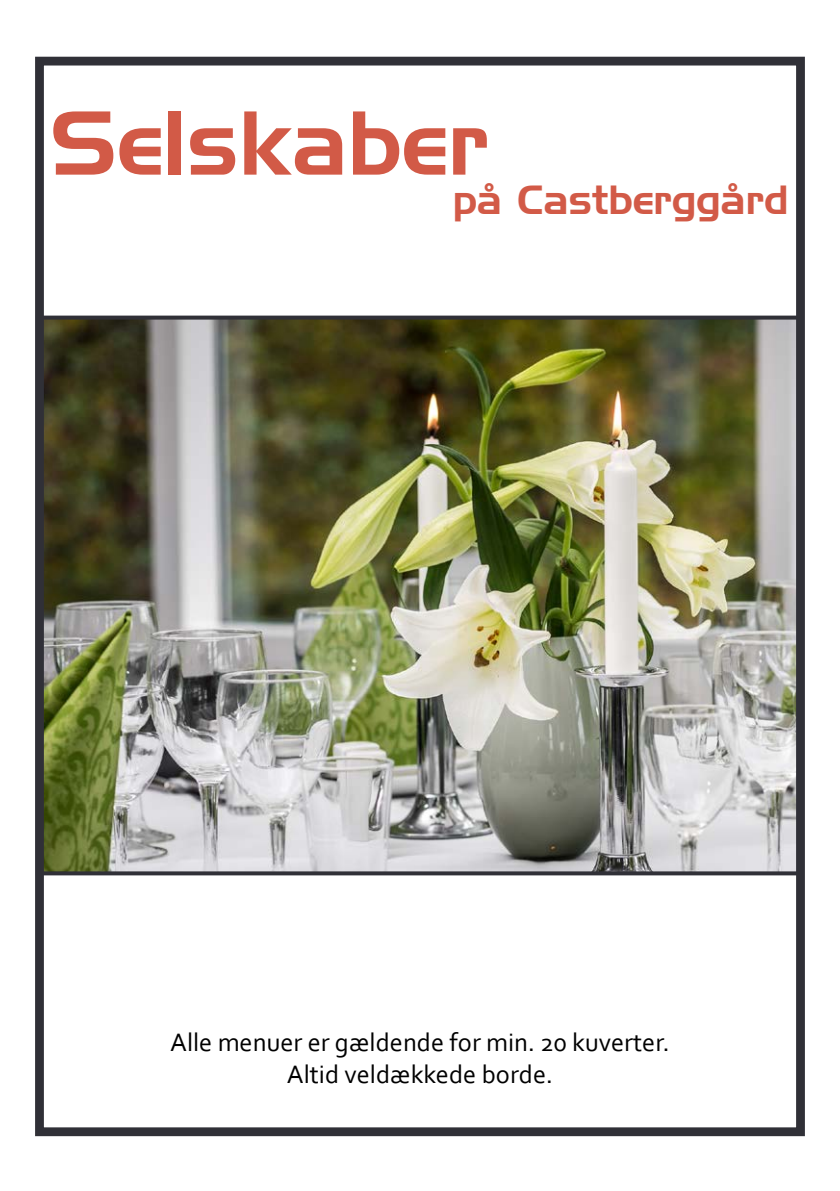
<style>
.page{position:relative;width:840px;height:1191px;background:#fff}
.page>*{position:absolute;margin:0;border:0;box-sizing:border-box;transform-origin:0 0}
.t1{font:88px "Handel Gothic BT";color:#d25a47}
.t2{font:39.6px "Handel Gothic BT";color:#d25a47}
.t3{font:26.4px/31.6px "Corbel";color:#000;text-align:center}
</style>
<div class="page">
<img style="left:45px;top:320px;width:749px;height:550px">
<div style="left:35px;top:57px;width:769px;height:1079px;border:9px solid #303037"></div>
<p class="t1" style="left:50px;top:90px;width:440px">Selskaber</p>
<p class="t2" style="left:452px;top:176px;width:337px">på Castberggård</p>
<p class="t3" style="left:170px;top:1026px;width:500px">Alle menuer er gældende for min. 20 kuverter.<br>Altid veldækkede borde.</p>
</div>
